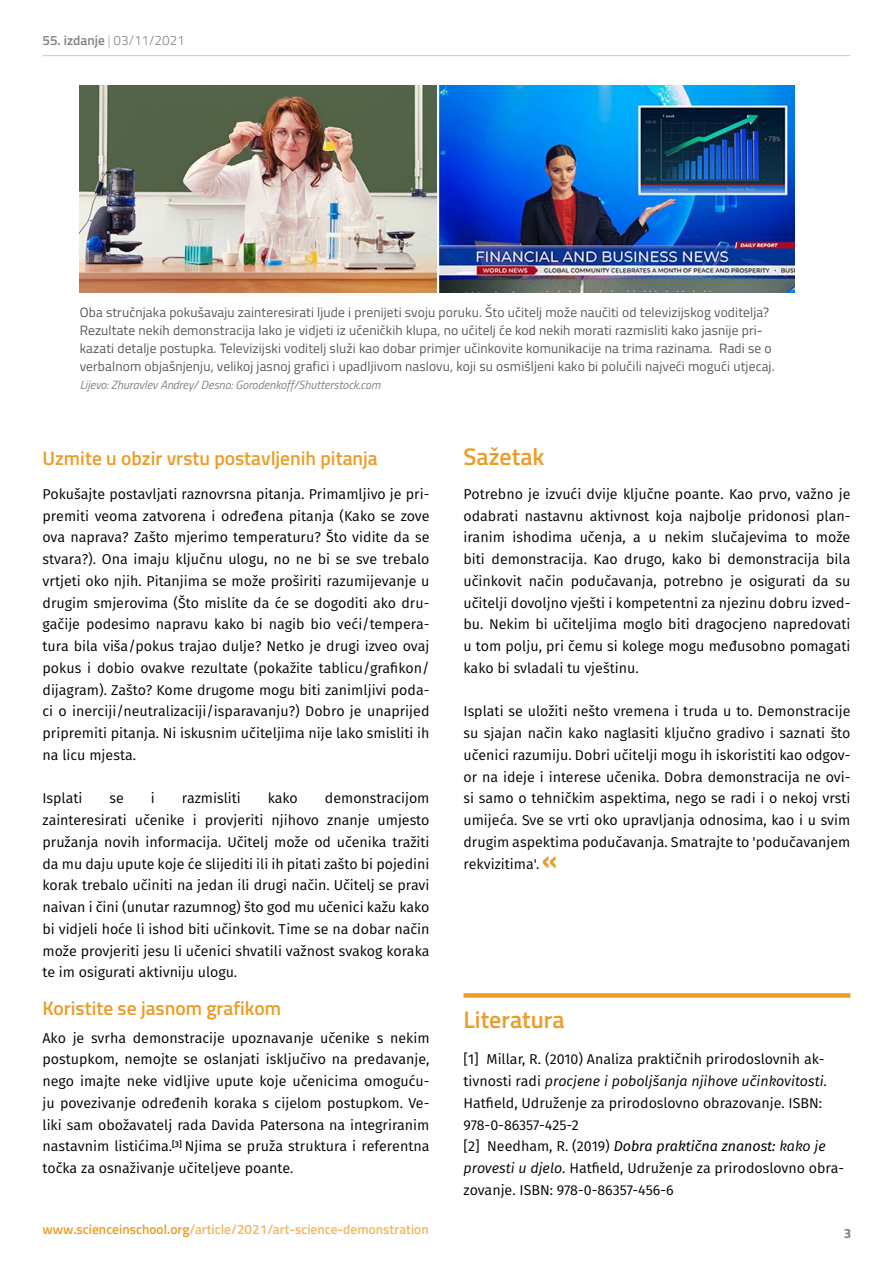
<style>
.page{position:relative;width:893px;height:1263px;background:#fff}
.page>*{position:absolute;margin:0;border:0;box-sizing:border-box;transform-origin:0 0}
.t1{font:600 24px "Titillium Web";color:#eb9d28}
.t2{font:600 19.5px "Titillium Web";color:#eb9d28}
.t3{font:14.25px/21.8px "Fira Sans";color:#000;text-align:justify}
.t4{font:13.5px/18px "Titillium Web";letter-spacing:.01em;color:#58595b}
.t5{font:600 13.5px "Titillium Web";color:#f0b864}
.t6{font:600 13.5px "Titillium Web";color:#808285}
.t7{font:700 13.5px "Titillium Web";color:#808285}
.t8{font:italic 12px "Titillium Web";color:#808285}
.s1{font-weight:200}
.s2{font-weight:300}
.s3{font-style:italic}
.s4{color:#eb9d28}
</style>
<div class="page">
<hr style="left:43px;top:55px;width:807px;height:1px;background:#f3c47e">
<div style="left:463px;top:993px;width:387px;height:5px;background:#eb9d28"></div>
<svg style="left:543px;top:856px;width:13px;height:13px"></svg>
<img style="left:80px;top:85px;width:714px;height:207px">
<p class="t6" style="left:43px;top:30px;width:144px">55. izdanje <span class="s1">|</span> <span class="s2">03/11/2021</span></p>
<p class="t4" style="left:80px;top:303px;width:696px">Oba stručnjaka pokušavaju zainteresirati ljude i prenijeti svoju poruku. Što učitelj može naučiti od televizijskog voditelja?<br>Rezultate nekih demonstracija lako je vidjeti iz učeničkih klupa, no učitelj će kod nekih morati razmisliti kako jasnije pri&shy;kazati detalje postupka. Televizijski voditelj služi kao dobar primjer učinkovite komunikacije na trima razinama. Radi se o verbalnom objašnjenju, velikoj jasnoj grafici i upadljivom naslovu, koji su osmišljeni kako bi polučili najveći mogući utjecaj.</p>
<p class="t8" style="left:80px;top:376px;width:302px">Lijevo: Zhuravlev Andrey/ Desno: Gorodenkoff/Shutterstock.com</p>
<h2 class="t2" style="left:43px;top:444px;width:337px">Uzmite u obzir vrstu postavljenih pitanja</h2>
<p class="t3" style="left:43px;top:483px;width:388px">Pokušajte postavljati raznovrsna pitanja. Primamljivo je pri&shy;premiti veoma zatvorena i određena pitanja (Kako se zove ova naprava? Zašto mjerimo temperaturu? Što vidite da se stvara?). Ona imaju ključnu ulogu, no ne bi se sve trebalo vrtjeti oko njih. Pitanjima se može proširiti razumijevanje u drugim smjerovima (Što mislite da će se dogoditi ako dru&shy;gačije podesimo napravu kako bi nagib bio veći/tempera&shy;tura bila viša/pokus trajao dulje? Netko je drugi izveo ovaj pokus i dobio ovakve rezultate (pokažite tablicu/grafikon/ dijagram). Zašto? Kome drugome mogu biti zanimljivi poda&shy;ci o inerciji/neutralizaciji/isparavanju?) Dobro je unaprijed pripremiti pitanja. Ni iskusnim učiteljima nije lako smisliti ih na licu mjesta.</p>
<p class="t3" style="left:43px;top:787px;width:41px">Isplati</p>
<p class="t3" style="left:110px;top:787px;width:16px">se</p>
<p class="t3" style="left:151px;top:787px;width:5px">i</p>
<p class="t3" style="left:182px;top:787px;width:60px">razmisliti</p>
<p class="t3" style="left:268px;top:787px;width:32px">kako</p>
<p class="t3" style="left:43px;top:787px;width:388px;text-indent:282px">demonstracijom zainteresirati učenike i provjeriti njihovo znanje umjesto pružanja novih informacija. Učitelj može od učenika tražiti da mu daju upute koje će slijediti ili ih pitati zašto bi pojedini korak trebalo učiniti na jedan ili drugi način. Učitelj se pravi naivan i čini (unutar razumnog) što god mu učenici kažu kako bi vidjeli hoće li ishod biti učinkovit. Time se na dobar način može provjeriti jesu li učenici shvatili važnost svakog koraka te im osigurati aktivniju ulogu.</p>
<h2 class="t2" style="left:43px;top:993px;width:240px">Koristite se jasnom grafikom</h2>
<p class="t3" style="left:43px;top:1026px;width:388px">Ako je svrha demonstracije upoznavanje učenike s nekim postupkom, nemojte se oslanjati isključivo na predavanje, nego imajte neke vidljive upute koje učenicima omoguću&shy;ju povezivanje određenih koraka s cijelom postupkom. Ve&shy;liki sam obožavatelj rada Davida Patersona na integriranim nastavnim listićima.<sup>[3]</sup> Njima se pruža struktura i referentna točka za osnaživanje učiteljeve poante.</p>
<h1 class="t1" style="left:463px;top:439px;width:83px">Sažetak</h1>
<p class="t3" style="left:463px;top:483px;width:388px">Potrebno je izvući dvije ključne poante. Kao prvo, važno je odabrati nastavnu aktivnost koja najbolje pridonosi plan&shy;iranim ishodima učenja, a u nekim slučajevima to može biti demonstracija. Kao drugo, kako bi demonstracija bila učinkovit način podučavanja, potrebno je osigurati da su učitelji dovoljno vješti i kompetentni za njezinu dobru izved&shy;bu. Nekim bi učiteljima moglo biti dragocjeno napredovati u tom polju, pri čemu si kolege mogu međusobno pomagati kako bi svladali tu vještinu.</p>
<p class="t3" style="left:463px;top:700px;width:388px">Isplati se uložiti nešto vremena i truda u to. Demonstracije su sjajan način kako naglasiti ključno gradivo i saznati što učenici razumiju. Dobri učitelji mogu ih iskoristiti kao odgov&shy;or na ideje i interese učenika. Dobra demonstracija ne ovi&shy;si samo o tehničkim aspektima, nego se radi i o nekoj vrsti umijeća. Sve se vrti oko upravljanja odnosima, kao i u svim drugim aspektima podučavanja. Smatrajte to 'podučavanjem rekvizitima'.</p>
<h1 class="t1" style="left:463px;top:1001px;width:103px">Literatura</h1>
<p class="t3" style="left:463px;top:1048px;width:382px;text-align:left">[1] Millar, R. (2010) Analiza praktičnih prirodoslovnih ak&shy;tivnosti radi <span class="s3">procjene i poboljšanja njihove učinkovitosti</span>.<br>Hatfield, Udruženje za prirodoslovno obrazovanje. ISBN:<br>978-0-86357-425-2<br>[2] Needham, R. (2019) <span class="s3">Dobra praktična znanost:</span> <span class="s3">kako je provesti u djelo</span>. Hatfield, Udruženje za prirodoslovno obra&shy;zovanje. ISBN: 978-0-86357-456-6</p>
<p class="t5" style="left:43px;top:1219px;width:388px"><span class="s4">www.scienceinschool.org</span>/article/2021/art-science-demonstration</p>
<p class="t7" style="left:844px;top:1223px;width:9px">3</p>
</div>
